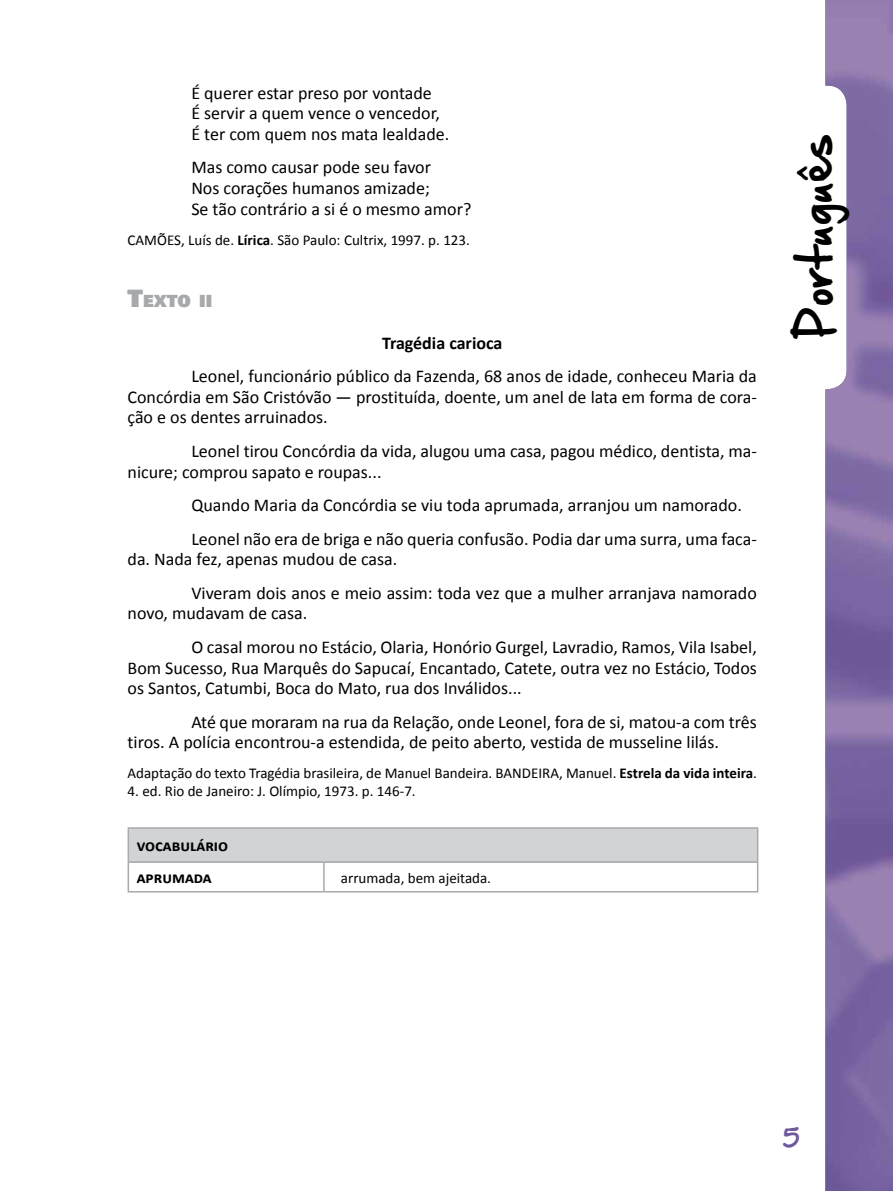
<style>
.page{position:relative;width:893px;height:1191px;background:#fff}
.page>*{position:absolute;margin:0;border:0;box-sizing:border-box;transform-origin:0 0}
.t1{font:42px "Hand Of Sean";letter-spacing:.02em;color:#000}
.t2{font:24px "Hand Of Sean";color:#6f599c}
.t3{font:18px/20.7px "Calibri";color:#000}
.t4{font:700 18px "Calibri";color:#000}
.t5{font:900 16.8px "Univers";color:#a7a9ac}
.t6{font:700 16.5px/32px "Calibri";color:#000}
.t7{font:15px "Calibri";color:#000}
.s1{font-weight:700}
.s2{font-size:24px}
</style>
<div class="page">
<img style="left:825px;top:0;width:68px;height:1191px">
<div style="left:128px;top:828px;width:630px;height:34px;background:#d1d3d4"></div>
<hr style="left:128px;top:827px;width:196px;height:1px;background:#a7a9ac">
<hr style="left:128px;top:828px;width:1px;height:33px;background:#a7a9ac">
<hr style="left:324px;top:827px;width:434px;height:1px;background:#a7a9ac">
<hr style="left:757px;top:828px;width:1px;height:33px;background:#a7a9ac">
<hr style="left:128px;top:861px;width:196px;height:1px;background:#a7a9ac">
<svg style="left:128px;top:862px;width:1px;height:29px"></svg>
<hr style="left:324px;top:861px;width:434px;height:1px;background:#a7a9ac">
<hr style="left:323px;top:862px;width:2px;height:29px;background:#a7a9ac">
<svg style="left:757px;top:862px;width:1px;height:29px"></svg>
<hr style="left:128px;top:891px;width:196px;height:1px;background:#a7a9ac">
<hr style="left:324px;top:891px;width:434px;height:1px;background:#a7a9ac">
<p class="t3" style="left:191px;top:82px;width:259px">É querer estar preso por vontade<br>É servir a quem vence o vencedor,<br>É ter com quem nos mata lealdade.</p>
<p class="t3" style="left:191px;top:157px;width:281px">Mas como causar pode seu favor<br>Nos corações humanos amizade;<br>Se tão contrário a si é o mesmo amor?</p>
<p class="t7" style="left:128px;top:230px;width:344px">CAMÕES, Luís de. <span class="s1">Lírica</span>. São Paulo: Cultrix, 1997. p. 123.</p>
<p class="t5" style="left:128px;top:289px;width:86px"><span class="s2">T</span>EXTO II</p>
<p class="t4" style="left:382px;top:331px;width:122px">Tragédia carioca</p>
<p class="t3" style="left:128px;top:366px;width:631px;text-align:justify;text-indent:64px">Leonel, funcionário público da Fazenda, 68 anos de idade, conheceu Maria da Concórdia em São Cristóvão — prostituída, doente, um anel de lata em forma de cora&shy;ção e os dentes arruinados.</p>
<p class="t3" style="left:128px;top:440px;width:631px;text-indent:64px">Leonel tirou Concórdia da vida, alugou uma casa, pagou médico, dentista, ma&shy;nicure; comprou sapato e roupas...</p>
<p class="t3" style="left:191px;top:488px;width:567px;line-height:33.5px">Quando Maria da Concórdia se viu toda aprumada, arranjou um namorado.<br>Leonel não era de briga e não queria confusão. Podia dar uma surra, uma faca-</p>
<p class="t3" style="left:191px;top:542px;width:567px;line-height:33.5px;text-indent:-64px">da. Nada fez, apenas mudou de casa.<br>Viveram dois anos e meio assim: toda vez que a mulher arranjava namorado</p>
<p class="t3" style="left:191px;top:597px;width:567px;line-height:33.5px;text-indent:-64px">novo, mudavam de casa.<br>O casal morou no Estácio, Olaria, Honório Gurgel, Lavradio, Ramos, Vila Isabel,</p>
<p class="t3" style="left:128px;top:657px;width:631px">Bom Sucesso, Rua Marquês do Sapucaí, Encantado, Catete, outra vez no Estácio, Todos os Santos, Catumbi, Boca do Mato, rua dos Inválidos...</p>
<p class="t3" style="left:128px;top:711px;width:631px;text-indent:64px">Até que moraram na rua da Relação, onde Leonel, fora de si, matou-a com três tiros. A polícia encontrou-a estendida, de peito aberto, vestida de musseline lilás.</p>
<p class="t7" style="left:128px;top:764px;width:631px">Adaptação do texto Tragédia brasileira, de Manuel Bandeira. BANDEIRA, Manuel. <span class="s1">Estrela da vida inteira</span>.</p>
<p class="t7" style="left:128px;top:781px;width:290px">4. ed. Rio de Janeiro: J. Olímpio, 1973. p. 146-7.</p>
<p class="t6" style="left:137px;top:829px;width:93px">Vocabulári o<br>Aprumada</p>
<p class="t7" style="left:341px;top:868px;width:152px">arrumada, bem ajeitada.</p>
<h1 class="t1" style="left:777px;top:340px;width:208px;rotate:-90deg">Português</h1>
<h2 class="t2" style="left:782px;top:1115px;width:19px">5</h2>
</div>
